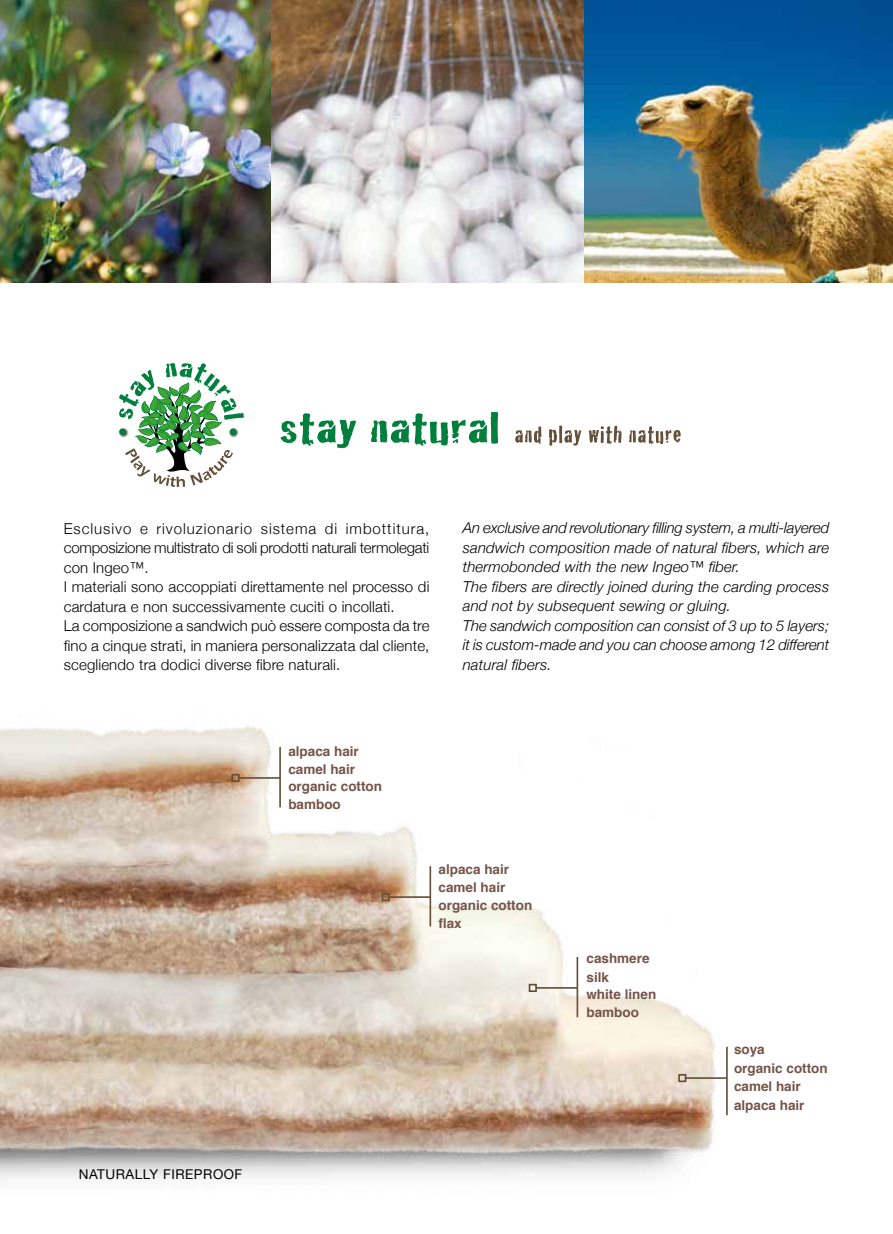
<style>
.page{position:relative;width:893px;height:1234px;background:#fff}
.page>*{position:absolute;margin:0;border:0;box-sizing:border-box;transform-origin:0 0}
.t1{font:300 15px/19.5px "Helvetica Neue";letter-spacing:.01em;color:#000}
.t2{font:italic 300 15px/19.5px "Helvetica Neue";letter-spacing:.01em;color:#000}
.t3{font:700 13.5px "Helvetica";color:#745448}
.t4{font:13.5px "Helvetica Neue";letter-spacing:.04em;color:#000}
</style>
<div class="page">
<img style="left:0;top:726px;width:724px;height:455px">
<img style="left:0;top:0;width:272px;height:282px">
<img style="left:272px;top:0;width:620px;height:282px">
<svg style="left:515px;top:425px;width:166px;height:20px"></svg>
<svg style="left:281px;top:411px;width:217px;height:37px"></svg>
<svg style="left:119px;top:363px;width:125px;height:124px"></svg>
<hr style="left:239px;top:777px;width:41px;height:1px;background:#634f3a">
<div style="left:231px;top:773px;width:9px;height:8px;border:2px solid #634f3a"></div>
<hr style="left:279px;top:746px;width:2px;height:61px;background:#634f3a">
<hr style="left:389px;top:896px;width:41px;height:1px;background:#634f3a">
<div style="left:382px;top:892px;width:8px;height:9px;border:2px solid #634f3a"></div>
<hr style="left:429px;top:866px;width:2px;height:60px;background:#634f3a">
<hr style="left:536px;top:986px;width:41px;height:2px;background:#634f3a">
<div style="left:529px;top:983px;width:8px;height:8px;border:2px solid #634f3a"></div>
<hr style="left:577px;top:956px;width:1px;height:61px;background:#634f3a">
<hr style="left:686px;top:1076px;width:41px;height:2px;background:#634f3a">
<div style="left:678px;top:1073px;width:8px;height:8px;border:2px solid #634f3a"></div>
<hr style="left:726px;top:1046px;width:2px;height:68px;background:#634f3a">
<p class="t1" style="left:64px;top:518px;width:367px">Esclusivo e rivoluzionario sistema di imbottitura, composizione multistrato di soli prodotti naturali termolegati con Ingeo™.<br>I materiali sono accoppiati direttamente nel processo di cardatura e non successivamente cuciti o incollati.<br>La composizione a sandwich può essere composta da tre fino a cinque strati, in maniera personalizzata dal cliente, scegliendo tra dodici diverse fibre naturali.</p>
<p class="t2" style="left:463px;top:518px;width:368px">An exclusive and revolutionary filling system, a multi-layered sandwich composition made of natural fibers, which are thermobonded with the new Ingeo™ fiber.<br>The fibers are directly joined during the carding process and not by subsequent sewing or gluing.<br>The sandwich composition can consist of 3 up to 5 layers; it is custom-made and you can choose among 12 different natural fibers.</p>
<p class="t3" style="left:288px;top:740px;width:72px">alpaca hair</p>
<p class="t3" style="left:288px;top:758px;width:68px">camel hair</p>
<p class="t3" style="left:288px;top:775px;width:95px">organic cotton</p>
<p class="t3" style="left:288px;top:793px;width:54px">bamboo</p>
<p class="t3" style="left:439px;top:857px;width:72px">alpaca hair</p>
<p class="t3" style="left:439px;top:875px;width:68px">camel hair</p>
<p class="t3" style="left:439px;top:893px;width:95px">organic cotton</p>
<p class="t3" style="left:439px;top:911px;width:25px">flax</p>
<p class="t3" style="left:586px;top:947px;width:65px">cashmere</p>
<p class="t3" style="left:586px;top:965px;width:24px">silk</p>
<p class="t3" style="left:586px;top:983px;width:71px">white linen</p>
<p class="t3" style="left:586px;top:1001px;width:54px">bamboo</p>
<p class="t4" style="left:79px;top:1165px;width:165px">NATURALLY FIREPROOF</p>
<p class="t3" style="left:734px;top:1038px;width:32px">soya</p>
<p class="t3" style="left:734px;top:1056px;width:95px">organic cotton</p>
<p class="t3" style="left:734px;top:1075px;width:68px">camel hair</p>
<p class="t3" style="left:734px;top:1094px;width:72px">alpaca hair</p>
</div>
